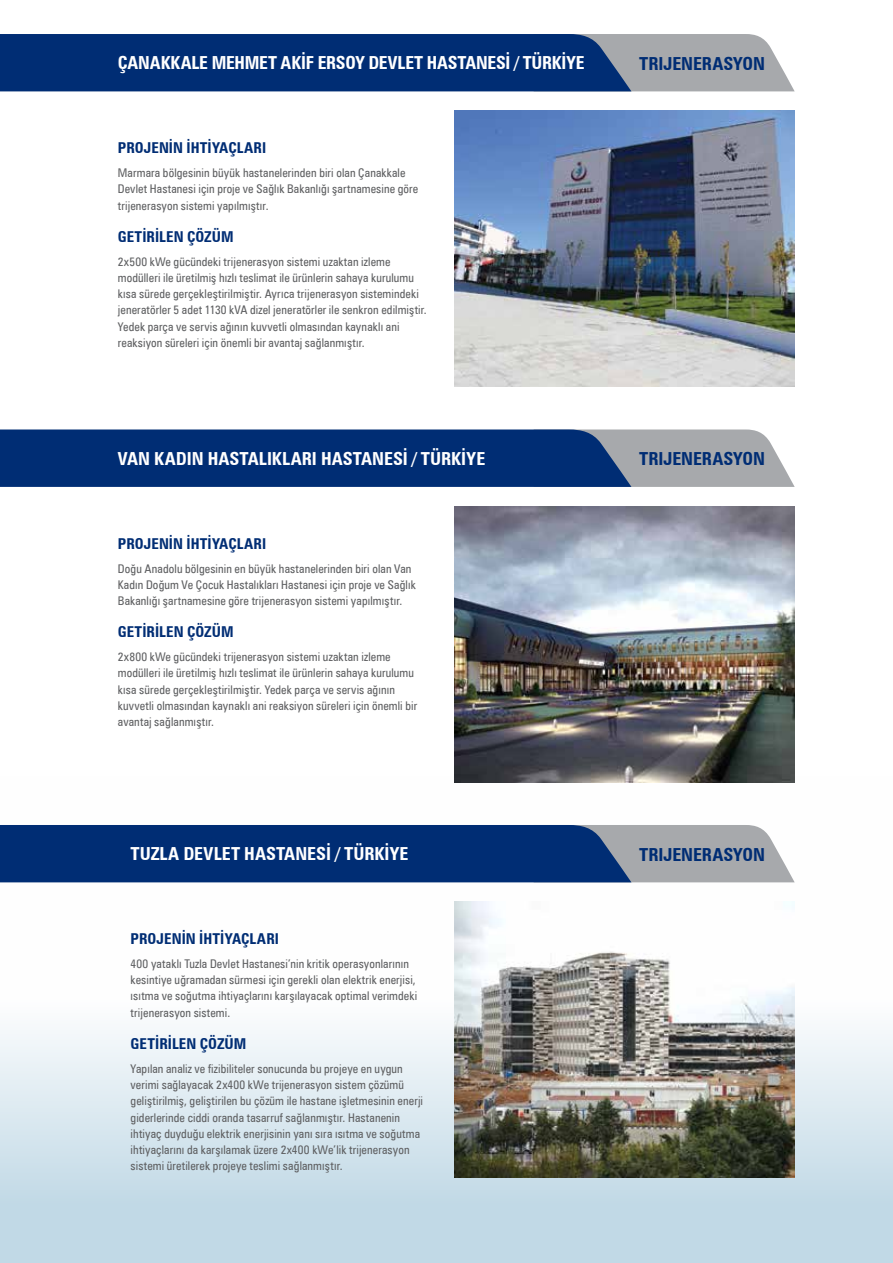
<style>
.page{position:relative;width:893px;height:1263px;background:#fff}
.page>*{position:absolute;margin:0;border:0;box-sizing:border-box;transform-origin:0 0}
.t1{font:700 condensed 18px "Zurich BT";letter-spacing:-.005em;color:#fff}
.t2{font:700 condensed 18px "Zurich BT";letter-spacing:-.005em;color:#002d74}
.t3{font:700 condensed 15px "Zurich BT";letter-spacing:.005em;color:#002d74}
.t4{font:condensed 12px/16.2px "Zurich BT";letter-spacing:.01em;color:#5f6062}
</style>
<div class="page">
<svg style="left:0;top:782px;width:893px;height:481px"></svg>
<img style="left:454px;top:901px;width:341px;height:277px">
<svg style="left:0;top:34px;width:795px;height:57px;background:#284b82"></svg>
<img style="left:454px;top:111px;width:341px;height:276px">
<img style="left:454px;top:506px;width:341px;height:276px">
<svg style="left:0;top:429px;width:795px;height:58px;background:#2a4d83"></svg>
<svg style="left:0;top:825px;width:795px;height:57px;background:#284b82"></svg>
<h1 class="t1" style="left:118px;top:52px;width:468px">ÇANAKKALE MEHMET AKİF ERSOY DEVLET HASTANESİ / TÜRKİYE</h1>
<p class="t3" style="left:118px;top:139px;width:150px">PROJENİN İHTİYAÇLARI</p>
<p class="t4" style="left:118px;top:165px;width:302px">Marmara bölgesinin büyük hastanelerinden biri olan Çanakkale<br>Devlet Hastanesi için proje ve Sağlık Bakanlığı şartnamesine göre trijenerasyon sistemi yapılmıştır.</p>
<p class="t3" style="left:118px;top:227px;width:117px">GETİRİLEN ÇÖZÜM</p>
<p class="t4" style="left:118px;top:253px;width:310px">2x500 kWe gücündeki trijenerasyon sistemi uzaktan izleme modülleri ile üretilmiş hızlı teslimat ile ürünlerin sahaya kurulumu kısa sürede gerçekleştirilmiştir. Ayrıca trijenerasyon sistemindeki jeneratörler 5 adet 1130 kVA dizel jeneratörler ile senkron edilmiştir.<br>Yedek parça ve servis ağının kuvvetli olmasından kaynaklı ani reaksiyon süreleri için önemli bir avantaj sağlanmıştır.</p>
<h1 class="t1" style="left:118px;top:447px;width:369px">VAN KADIN HASTALIKLARI HASTANESİ / TÜRKİYE</h1>
<p class="t3" style="left:118px;top:534px;width:150px">PROJENİN İHTİYAÇLARI</p>
<p class="t4" style="left:118px;top:560px;width:299px">Doğu Anadolu bölgesinin en büyük hastanelerinden biri olan Van<br>Kadın Doğum Ve Çocuk Hastalıkları Hastanesi için proje ve Sağlık<br>Bakanlığı şartnamesine göre trijenerasyon sistemi yapılmıştır.</p>
<p class="t3" style="left:118px;top:623px;width:117px">GETİRİLEN ÇÖZÜM</p>
<p class="t4" style="left:118px;top:649px;width:301px">2x800 kWe gücündeki trijenerasyon sistemi uzaktan izleme modülleri ile üretilmiş hızlı teslimat ile ürünlerin sahaya kurulumu kısa sürede gerçekleştirilmiştir. Yedek parça ve servis ağının kuvvetli olmasından kaynaklı ani reaksiyon süreleri için önemli bir avantaj sağlanmıştır.</p>
<h1 class="t1" style="left:131px;top:843px;width:279px">TUZLA DEVLET HASTANESİ / TÜRKİYE</h1>
<p class="t3" style="left:131px;top:930px;width:150px">PROJENİN İHTİYAÇLARI</p>
<p class="t4" style="left:131px;top:956px;width:288px">400 yataklı Tuzla Devlet Hastanesi’nin kritik operasyonlarının kesintiye uğramadan sürmesi için gerekli olan elektrik enerjisi, ısıtma ve soğutma ihtiyaçlarını karşılayacak optimal verimdeki trijenerasyon sistemi.</p>
<p class="t3" style="left:131px;top:1035px;width:117px">GETİRİLEN ÇÖZÜM</p>
<p class="t4" style="left:131px;top:1060px;width:294px">Yapılan analiz ve fizibiliteler sonucunda bu projeye en uygun verimi sağlayacak 2x400 kWe trijenerasyon sistem çözümü geliştirilmiş, geliştirilen bu çözüm ile hastane işletmesinin enerji giderlerinde ciddi oranda tasarruf sağlanmıştır. Hastanenin ihtiyaç duyduğu elektrik enerjisinin yanı sıra ısıtma ve soğutma ihtiyaçlarını da karşılamak üzere 2x400 kWe’lik trijenerasyon sistemi üretilerek projeye teslimi sağlanmıştır.</p>
<h1 class="t2" style="left:639px;top:52px;width:127px">TRIJENERASYON</h1>
<h1 class="t2" style="left:639px;top:448px;width:127px">TRIJENERASYON</h1>
<h1 class="t2" style="left:639px;top:843px;width:127px">TRIJENERASYON</h1>
</div>
